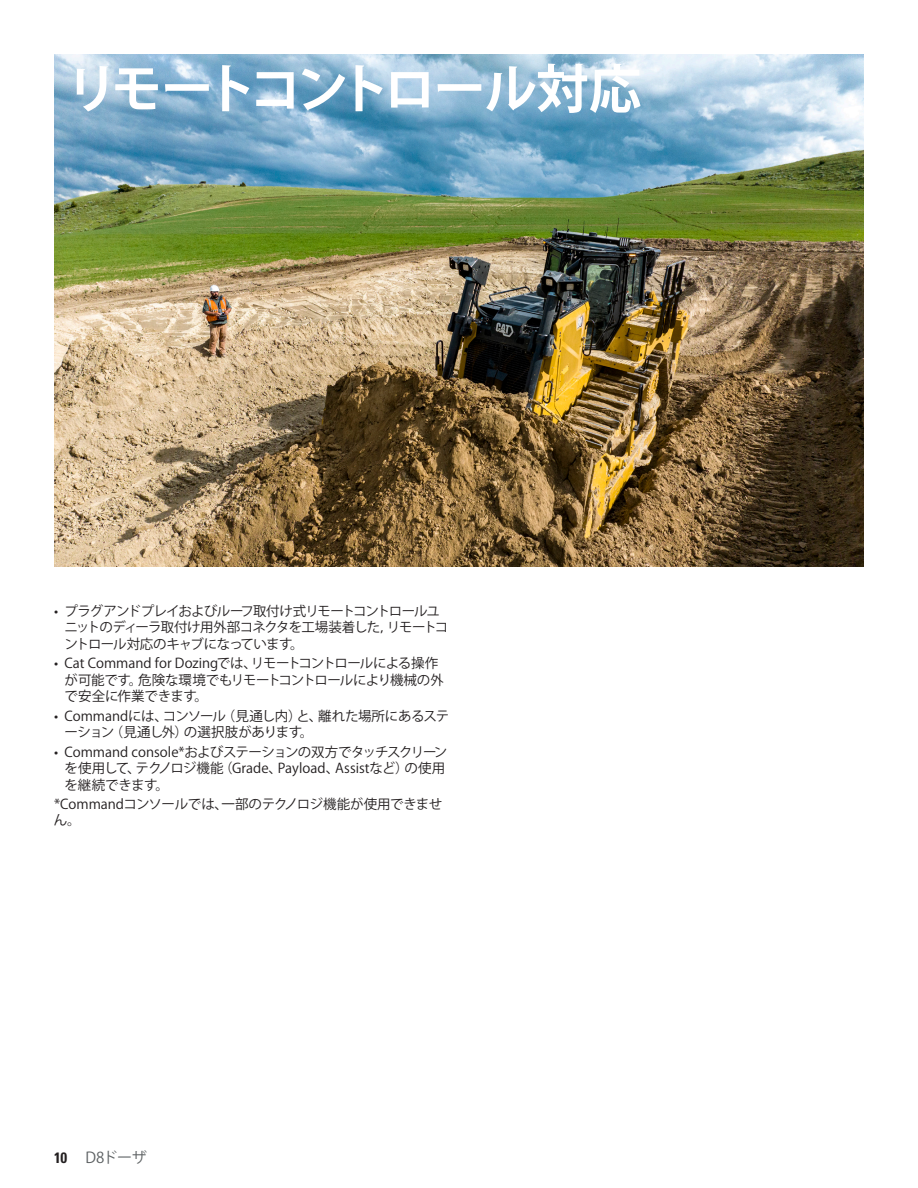
<style>
.page{position:relative;width:918px;height:1188px;background:#fff}
.page>*{position:absolute;margin:0;border:0;box-sizing:border-box;transform-origin:0 0}
.Feature_Title{font:700 52.5px "Koz Go Pr 6 N";letter-spacing:-.11em;color:#fff}
.Running_footer-LH{font:15px "Koz Go Pr 6 N";letter-spacing:-.025em;color:#5d6163}
.Feature_Textp{font:13.5px/16.5px "Koz Go Pr 6 N";letter-spacing:-.03em;color:#231f20}
.Feature_Textp-2{font:13.5px/16.5px "Koz Go Pr 6 N";letter-spacing:-.01em;color:#231f20}
.Feature_Textp-3{font:13.5px/16.5px "Koz Go Pr 6 N";letter-spacing:-.06em;color:#231f20}
.s1{font-family:"Univers LTCYR 67 Bold Cond";color:#231f20}
</style>
<div class="page">
<img style="left:54px;top:54px;width:810px;height:513px">
<p class="Feature_Title" style="left:66px;top:59px;width:577px">リモートコントロール対応</p>
<p class="Feature_Textp-3" style="left:64px;top:603px;width:385px;text-indent:-10px">• プラグアンドプレイおよびルーフ取付け式リモートコントロールユニットのディーラ取付け用外部コネクタを工場装着した，リモートコントロール対応のキャブになっています。</p>
<p class="Feature_Textp" style="left:64px;top:655px;width:381px;text-indent:-10px">• Cat Command for Dozingでは、リモートコントロールによる操作が可能です。危険な環境でもリモートコントロールにより機械の外で安全に作業できます。</p>
<p class="Feature_Textp" style="left:64px;top:708px;width:386px;text-indent:-10px">• Commandには、コンソール（見通し内）と、離れた場所にあるステーション（見通し外）の選択肢があります。</p>
<p class="Feature_Textp-2" style="left:64px;top:744px;width:384px;text-indent:-10px">• Command console*およびステーションの双方でタッチスクリーンを使用して、テクノロジ機能（Grade、Payload、Assistなど）の使用を継続できます。</p>
<p class="Feature_Textp-2" style="left:54px;top:796px;width:390px">*Commandコンソールでは、一部のテクノロジ機能が使用できません。</p>
<p class="Running_footer-LH" style="left:54px;top:1149px;width:94px"><span class="s1">10</span> D8ドーザ</p>
</div>
